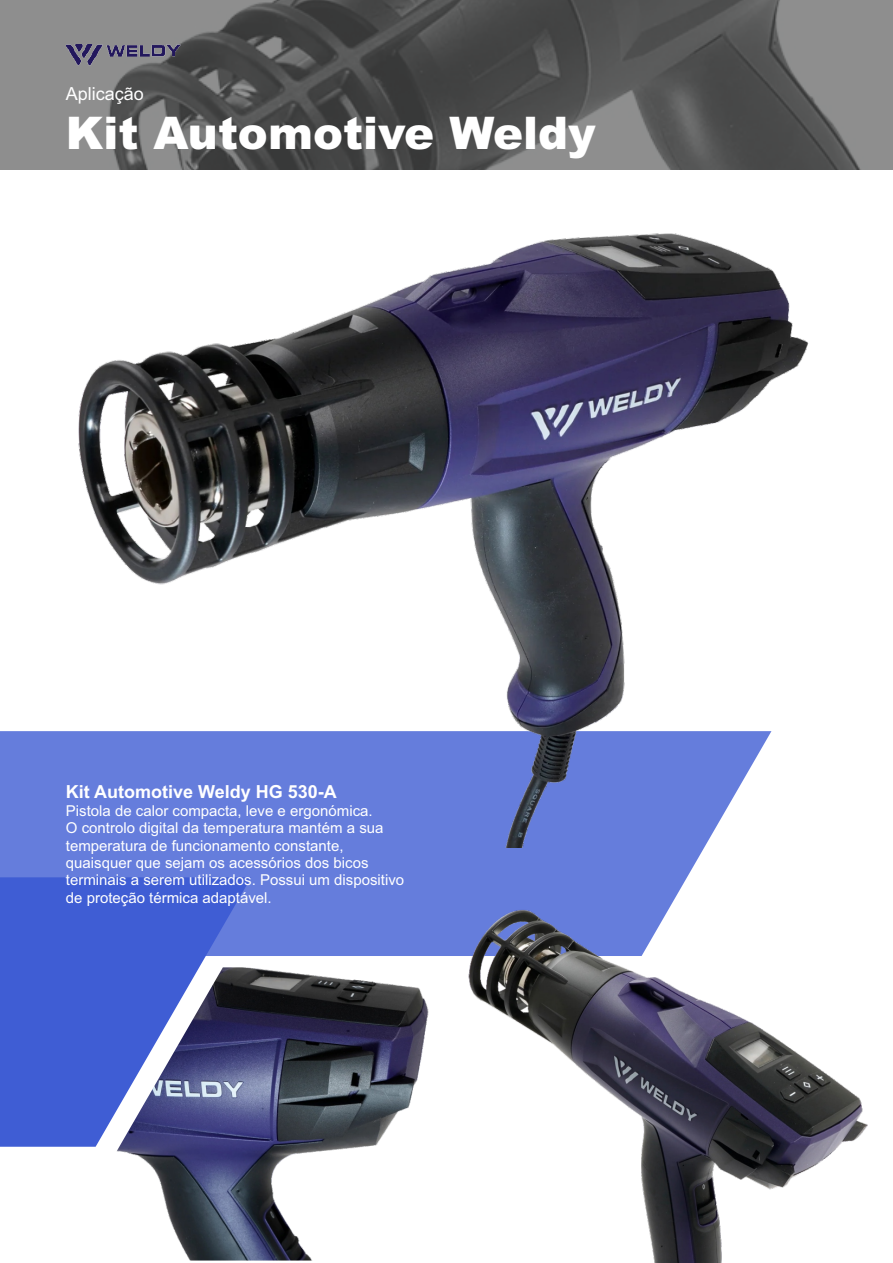
<style>
.page{position:relative;width:893px;height:1263px;background:#fff}
.page>*{position:absolute;margin:0;border:0;box-sizing:border-box;transform-origin:0 0}
.t1{font:900 45px "Arial";color:#fff}
.t2{font:700 18px "Arial";color:#fff}
.t3{font:18px "Arial";color:#fff}
.t4{font:15px/17.2px "Arial";color:#fff}
</style>
<div class="page">
<div style="left:0;top:731px;width:705px;height:225px;background:#657ddc"></div>
<div style="left:0;top:0;width:893px;height:170px;background:#585959;opacity:.64"></div>
<img style="left:66px;top:44px;width:115px;height:22px">
<img style="left:468px;top:904px;width:400px;height:359px">
<img style="left:117px;top:968px;width:312px;height:292px">
<svg style="left:0;top:877px;width:251px;height:270px;background:#4f65c3"></svg>
<img style="left:65px;top:233px;width:744px;height:614px">
<p class="t3" style="left:66px;top:87px;width:80px">Aplicação</p>
<h1 class="t1" style="left:66px;top:117px;width:531px">Kit Automotive Weldy</h1>
<p class="t2" style="left:66px;top:785px;width:273px">Kit Automotive Weldy HG 530-A</p>
<p class="t4" style="left:66px;top:804px;width:340px">Pistola de calor compacta, leve e ergonómica.<br>O controlo digital da temperatura mantém a sua temperatura de funcionamento constante, quaisquer que sejam os acessórios dos bicos terminais a serem utilizados. Possui um dispositivo de proteção térmica adaptável.</p>
</div>
